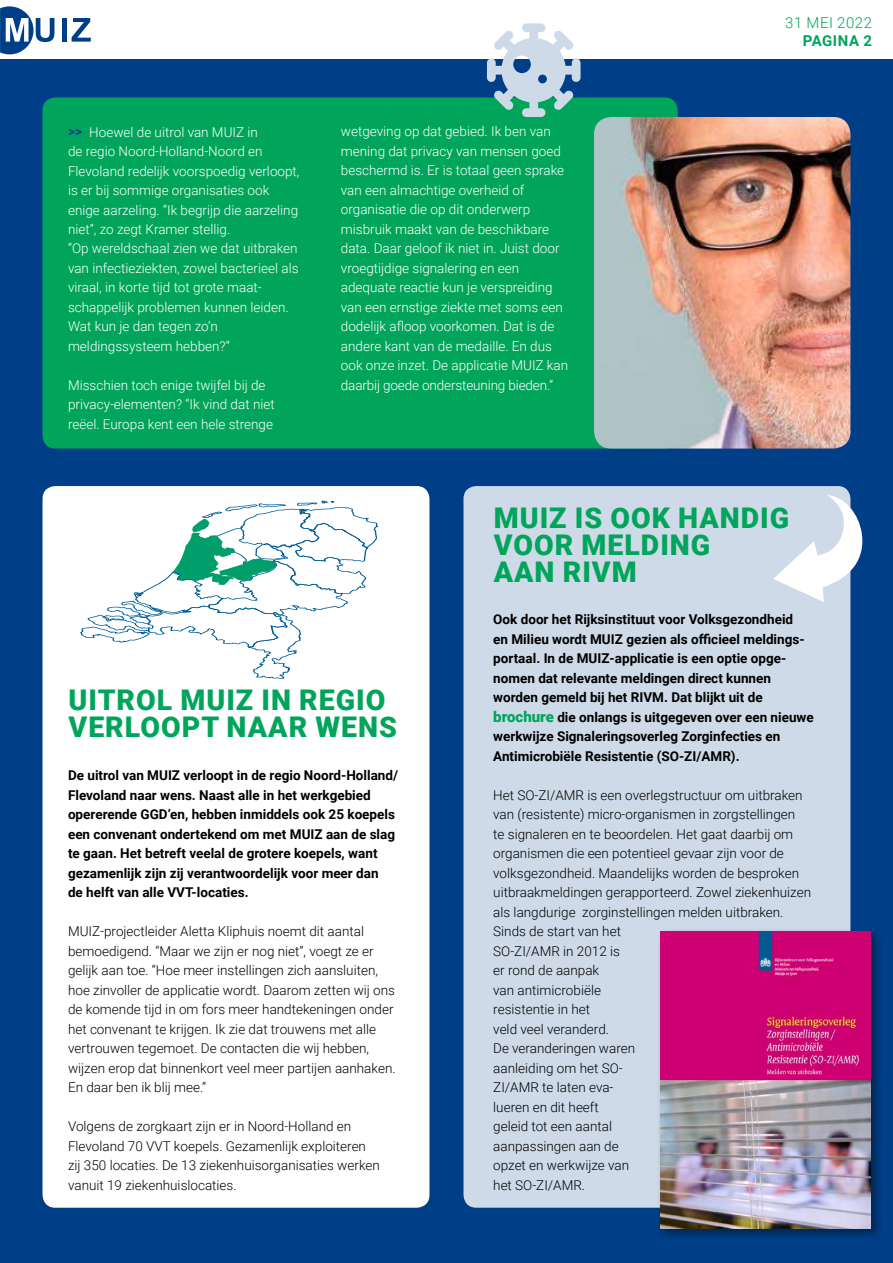
<style>
.page{position:relative;width:893px;height:1263px;background:#fff}
.page>*{position:absolute;margin:0;border:0;box-sizing:border-box;transform-origin:0 0}
.t1{font:900 28.5px/27px "Roboto";letter-spacing:.035em;color:#00a55b}
.t2{font:300 15px "Roboto";letter-spacing:.035em;color:#00a55b}
.t3{font:700 15px "Roboto";letter-spacing:.035em;color:#00a55b}
.t4{font:300 13.5px/19.5px "Roboto";color:#000}
.t5{font:300 13.5px/19.5px "Roboto";color:#fff}
.t6{font:700 13.5px/19.5px "Roboto";color:#000}
.t7{font:700 13.5px "Roboto";color:#003e88}
.s1{font-weight:900;font-size:15px;color:#00a55b}
</style>
<div class="page">
<svg style="left:0;top:6px;width:54px;height:48px"></svg>
<div style="left:62px;top:18px;width:5px;height:24px;background:#003f88"></div>
<svg style="left:72px;top:18px;width:19px;height:24px"></svg>
<div style="left:0;top:60px;width:893px;height:1203px;background:#003e88"></div>
<div style="left:43px;top:486px;width:386px;height:722px;background:#fff;border-radius:13px"></div>
<div style="left:463px;top:486px;width:387px;height:722px;background:#cedae8;border-radius:13px"></div>
<div style="left:43px;top:98px;width:635px;height:351px;background:#00a55b;border-radius:13px"></div>
<img style="left:594px;top:117px;width:256px;height:331px">
<div style="left:657px;top:928px;width:226px;height:313px;background:#000;opacity:.42"></div>
<img style="left:661px;top:932px;width:210px;height:297px">
<svg style="left:80px;top:486px;width:321px;height:193px"></svg>
<svg style="left:773px;top:495px;width:90px;height:107px"></svg>
<svg style="left:487px;top:23px;width:93px;height:94px"></svg>
<p class="t5" style="left:68px;top:121px;width:233px;text-indent:21px">Hoewel de uitrol van M UIZ in<br>de regio Noord-Holland-Noord en Flevoland redelijk voorspoedig verloopt, is er bij sommige organisaties ook enige aarzeling. “Ik begrijp die aarzeling niet”, zo zegt Kramer stellig.<br>“Op wereldschaal zien we dat uitbraken van infectieziekten, zowel bacterieel als viraal, in korte tijd tot grote maat&shy;schappelijk problemen kunnen leiden.<br>Wat kun je dan tegen zo’n meldingssysteem hebben?”</p>
<p class="t5" style="left:68px;top:375px;width:208px">M isschien toch enige twijfel bij de privacy-elementen? “I k vind dat niet reëel. Europa kent een hele strenge</p>
<p class="t7" style="left:68px;top:122px;width:15px">&gt;&gt;</p>
<p class="t5" style="left:341px;top:121px;width:229px">wetgeving op dat gebied. I k ben van mening dat privacy van mensen goed beschermd is. Er is totaal geen sprake van een almachtige overheid of organisatie die op dit onderwerp misbruik maakt van de beschikbare data. Daar geloof ik niet in. Juist door vroegtijdige signalering en een adequate reactie kun je verspreiding van een ernstige ziekte met soms een dodelijk afloop voorkomen. Dat is de andere kant van de medaille. En dus ook onze inzet. De applicatie M UI Z kan daarbij goede ondersteuning bieden.”</p>
<p class="t2" style="left:785px;top:12px;width:88px">31 mei 2022</p>
<p class="t3" style="left:803px;top:30px;width:71px">Pagina 2</p>
<h1 class="t1" style="left:69px;top:685px;width:330px">UITROL MUIZ IN REGIO<br>VERLOOPT NAAR WENS</h1>
<p class="t6" style="left:68px;top:765px;width:332px">De uitrol van MUIZ verloopt in de regio Noord-Holland/ Flevoland naar wens. Naast alle in het werkgebied opererende GG D’en, hebben inmiddels ook 25 koepels een convenant ondertekend om met MUIZ aan de slag te gaan. Het betreft veelal de grotere koepels, want gezamenlijk zijn zij verantwoordelijk voor meer dan<br>de helft van alle VVT-locaties.</p>
<p class="t4" style="left:68px;top:921px;width:329px">M UI Z-projectleider Aletta Kliphuis noemt dit aantal bemoedigend. “Maar we zijn er nog niet”, voegt ze er gelijk aan toe. “Hoe meer instellingen zich aansluiten, hoe zinvoller de applicatie wordt. Daarom zetten wij ons de komende tijd in om fors meer handtekeningen onder het convenant te krijgen. I k zie dat trouwens met alle vertrouwen tegemoet. De contacten die wij hebben, wijzen erop dat binnenkort veel meer partijen aanhaken.<br>En daar ben ik blij mee.”</p>
<p class="t4" style="left:68px;top:1116px;width:313px">Volgens de zorgkaart zijn er in Noord-Holland en Flevoland 70 VVT koepels. Gezamenlijk exploiteren zij 350 locaties. De 13 ziekenhuisorganisaties werken vanuit 19 ziekenhuislocaties.</p>
<h1 class="t1" style="left:494px;top:504px;width:297px">MUIZ IS OOK HANDIG<br>VOOR MELDING<br>AAN RIVM</h1>
<p class="t6" style="left:493px;top:609px;width:322px">Ook door het Rijksinstituut voor Volksgezondheid<br>en Milieu wordt MUIZ gezien als officieel meldings&shy;portaal. In de MUIZ-applicatie is een optie opge&shy;nomen dat relevante meldingen direct kunnen worden gemeld bij het RIVM. Dat blijkt uit de <span class="s1">BROCHURE</span> die onlangs is uitgegeven over een nieuwe werkwijze Signaleringsoverleg Zorginfecties en Antimicrobiële Resistentie (SO-ZI/AMR).</p>
<p class="t4" style="left:493px;top:784px;width:319px">Het SO-ZI/AM R is een overlegstructuur om uitbraken van (resistente) micro-organismen in zorgstellingen<br>te signaleren en te beoordelen. Het gaat daarbij om organismen die een potentieel gevaar zijn voor de volksgezondheid. Maandelijks worden de besproken uitbraakmeldingen gerapporteerd. Zowel ziekenhuizen als langdurige zorginstellingen melden uitbraken.<br>Sinds de start van het<br>SO-ZI/AM R in 2012 is<br>er rond de aanpak<br>van antimicrobiële<br>resistentie in het<br>veld veel veranderd.<br>De veranderingen waren<br>aanleiding om het SO-<br>ZI /AM R te laten eva-<br>lueren en dit heeft<br>geleid tot een aantal<br>aanpassingen aan de<br>opzet en werkwijze van<br>het SO-ZI/AM R.</p>
</div>
